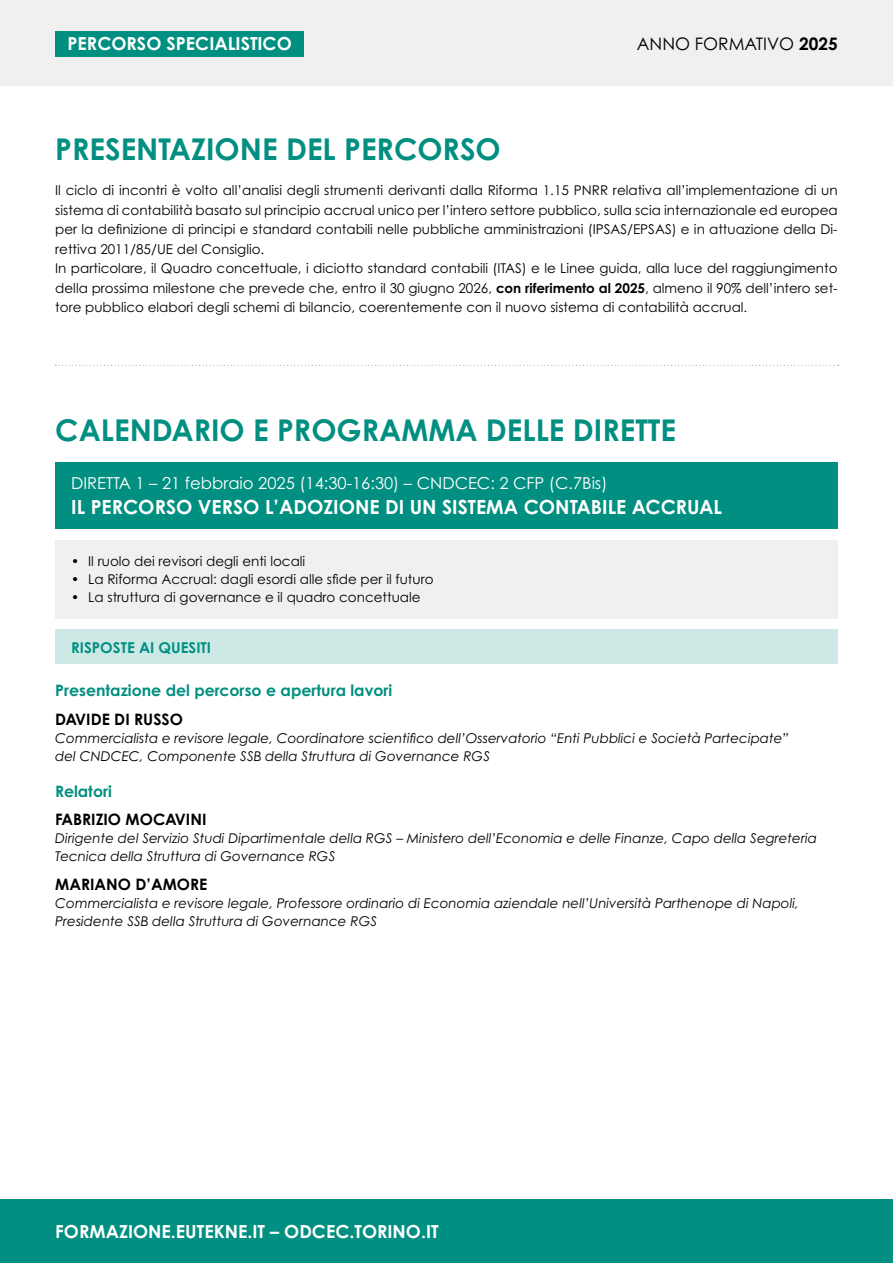
<style>
.page{position:relative;width:893px;height:1263px;background:#fff}
.page>*{position:absolute;margin:0;border:0;box-sizing:border-box;transform-origin:0 0}
.t1{font:700 30px "Century Gothic Pro";color:#008f80}
.t2{font:700 19.5px "Century Gothic Pro";color:#fff}
.t3{font:700 18px "Century Gothic Pro";color:#fff}
.t4{font:17.25px "Century Gothic Pro";color:#000}
.t5{font:16.5px "Century Gothic Pro";color:#fff}
.t6{font:700 15.75px "Century Gothic Pro";color:#008f80}
.t7{font:700 15.75px "Century Gothic Pro";color:#000}
.t8{font:700 15px "Century Gothic Pro";color:#008f80}
.t9{font:13.5px/19.5px "Century Gothic Pro";color:#000}
.t10{font:italic 13.5px/18px "Century Gothic Pro";color:#000}
.s1{font-weight:700}
</style>
<div class="page">
<div style="left:0;top:0;width:893px;height:85px;background:#f0f0f0"></div>
<div style="left:55px;top:31px;width:249px;height:25px;background:#008f80"></div>
<div style="left:0;top:1199px;width:893px;height:64px;background:#008f80"></div>
<div style="left:55px;top:462px;width:783px;height:67px;background:#008f80"></div>
<div style="left:55px;top:540px;width:783px;height:79px;background:#f0f0f0"></div>
<div style="left:55px;top:629px;width:783px;height:34px;background:#cce9e6"></div>
<svg style="left:55px;top:365px;width:784px;height:1px"></svg>
<h3 class="t3" style="left:68px;top:32px;width:226px">PERCORSO SPECIALISTICO</h3>
<p class="t4" style="left:637px;top:33px;width:202px">ANNO FORMATIVO <span class="s1">2025</span></p>
<h1 class="t1" style="left:55px;top:131px;width:447px">PRESENTAZIONE DEL PERCORSO</h1>
<p class="t9" style="left:55px;top:180px;width:784px">Il ciclo di incontri è volto all’analisi degli strumenti derivanti dalla Riforma 1.15 PNRR relativa all’implementazione di un sistema di contabilità basato sul principio accrual unico per l’intero settore pubblico, sulla scia internazionale ed europea per la definizione di principi e standard contabili nelle pubbliche amministrazioni (IPSAS/EPSAS) e in attuazione della Di&shy;rettiva 2011/85/UE del Consiglio.<br>In particolare, il Quadro concettuale, i diciotto standard contabili (ITAS) e le Linee guida, alla luce del raggiungimento della prossima milestone che prevede che, entro il 30 giugno 2026, <span class="s1">con riferimento al 2025</span>, almeno il 90% dell’intero set&shy;tore pubblico elabori degli schemi di bilancio, coerentemente con il nuovo sistema di contabilità accrual.</p>
<h1 class="t1" style="left:55px;top:411px;width:622px">CALENDARIO E PROGRAMMA DELLE DIRETTE</h1>
<p class="t5" style="left:71px;top:472px;width:538px">DIRETTA 1 – 21 febbraio 2025 (14:30-16:30) – CNDCEC: 2 CFP (C.7Bis)</p>
<h2 class="t2" style="left:71px;top:495px;width:652px">IL PERCORSO VERSO L’ADOZIONE DI UN SISTEMA CONTABILE ACCRUAL</h2>
<p class="t9" style="left:71px;top:551px;width:236px">• Il ruolo dei revisori degli enti locali</p>
<p class="t9" style="left:71px;top:569px;width:364px">• La Riforma Accrual: dagli esordi alle sfide per il futuro</p>
<p class="t9" style="left:71px;top:587px;width:351px">• La struttura di governance e il quadro concettuale</p>
<p class="t8" style="left:71px;top:638px;width:141px">RISPOSTE AI QUESITI</p>
<p class="t6" style="left:55px;top:681px;width:339px">Presentazione del percorso e apertura lavori</p>
<p class="t7" style="left:55px;top:709px;width:129px">DAVIDE DI RUSSO</p>
<p class="t10" style="left:55px;top:729px;width:735px">Commercialista e revisore legale, Coordinatore scientifico dell’Osservatorio “Enti Pubblici e Società Partecipate” del CNDCEC, Componente SSB della Struttura di Governance RGS</p>
<p class="t6" style="left:55px;top:781px;width:58px">Relatori</p>
<p class="t7" style="left:55px;top:810px;width:153px">FABRIZIO MOCAVINI</p>
<p class="t10" style="left:55px;top:829px;width:763px">Dirigente del Servizio Studi Dipartimentale della RGS – Ministero dell’Economia e delle Finanze, Capo della Segreteria<br>Tecnica della Struttura di Governance RGS</p>
<p class="t7" style="left:55px;top:874px;width:154px">MARIANO D’AMORE</p>
<p class="t10" style="left:55px;top:894px;width:745px">Commercialista e revisore legale, Professore ordinario di Economia aziendale nell’Università Parthenope di Napoli,<br>Presidente SSB della Struttura di Governance RGS</p>
<h3 class="t3" style="left:55px;top:1220px;width:385px">FORMAZIONE.EUTEKNE.IT – ODCEC.TORINO.IT</h3>
</div>
